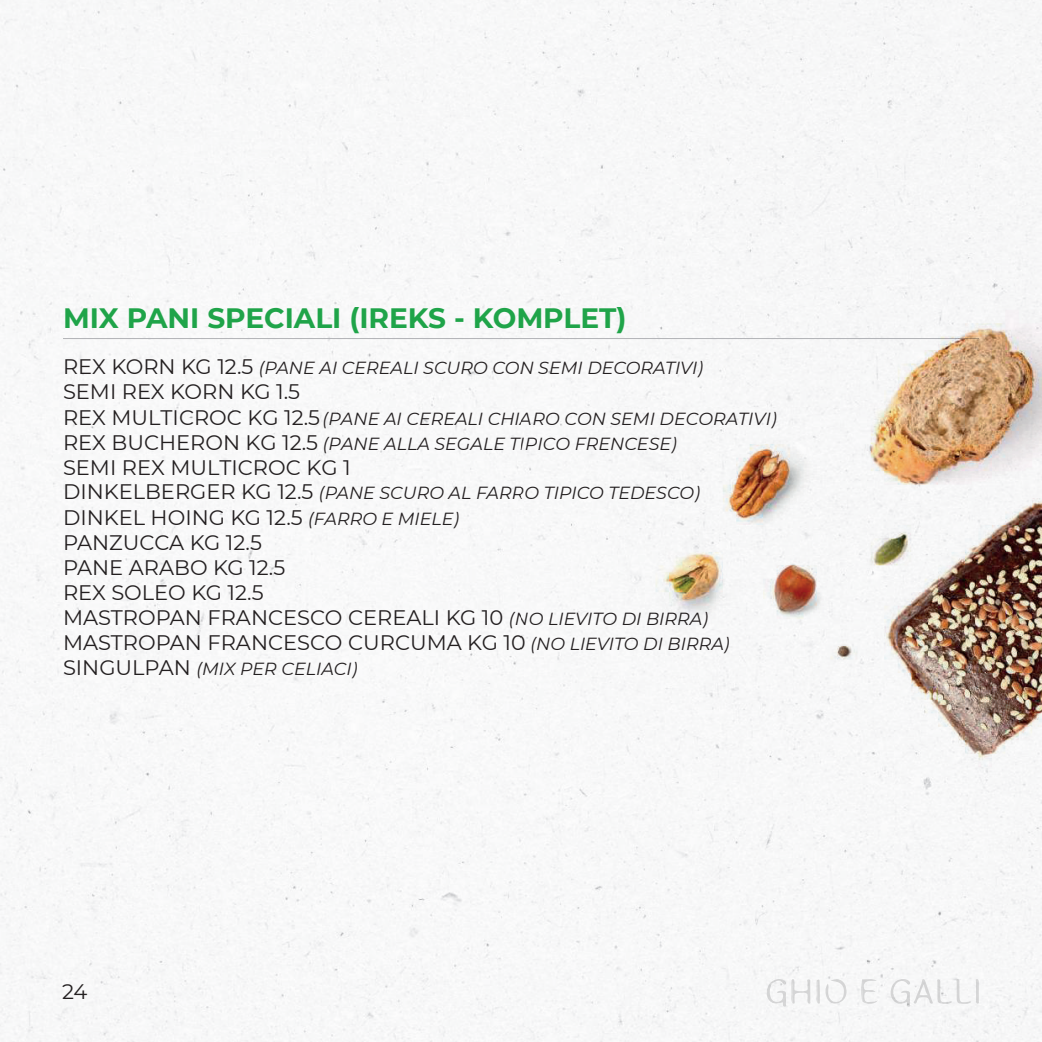
<style>
.page{position:relative;width:1042px;height:1042px;background:#fff}
.page>*{position:absolute;margin:0;border:0;box-sizing:border-box;transform-origin:0 0}
.t1{font:700 28px "Montserrat";color:#1fa449}
.t2{font:21px/25px "Montserrat";color:#231f20}
.t3{font:italic 17.5px "Montserrat";color:#231f20}
.s1{font-style:normal;font-size:21px}
.s2{font-style:italic;font-size:17.5px}
</style>
<div class="page">
<img style="left:0;top:0;width:1042px;height:1042px">
<svg style="left:889px;top:979px;width:90px;height:27px"></svg>
<svg style="left:861px;top:979px;width:17px;height:26px"></svg>
<svg style="left:765px;top:979px;width:83px;height:28px"></svg>
<hr style="left:63px;top:338px;width:916px;height:1px;background:#b2b3b7">
<img style="left:521px;top:82px;width:521px;height:897px">
<h1 class="t1" style="left:63px;top:298px;width:565px">MIX PANI SPECIALI (IREKS - KOMPLET)</h1>
<p class="t3" style="left:63px;top:356px;width:642px"><span class="s1">REX KORN KG 12.5</span> (PANE AI CEREALI SCURO CON SEMI DECORATIVI)</p>
<p class="t2" style="left:63px;top:379px;width:239px">SEMI REX KORN KG 1.5</p>
<p class="t3" style="left:63px;top:406px;width:715px"><span class="s1">REX MULTICROC KG 12.5</span>(PANE AI CEREALI CHIARO CON SEMI DECORATIVI)</p>
<p class="t2" style="left:63px;top:429px;width:289px">REX BUCHERON KG 12.5<br>SEMI REX MULTICROC KG 1</p>
<p class="t3" style="left:323px;top:431px;width:356px">(PANE ALLA SEGALE TIPICO FRENCESE)</p>
<p class="t3" style="left:63px;top:481px;width:638px"><span class="s1">DINKELBERGER KG 12.5</span> (PANE SCURO AL FARRO TIPICO TEDESCO)</p>
<p class="t2" style="left:63px;top:504px;width:668px">DINKEL HOING KG 12.5 <span class="s2">(FARRO E MIELE)<br></span>PANZUCCA KG 12.5<br>PANE ARABO KG 12.5<br>REX SOLEO KG 12.5<br>MASTROPAN FRANCESCO CEREALI KG 10 <span class="s2">(NO LIEVITO DI BIRRA)<br></span>MASTROPAN FRANCESCO CURCUMA KG 10 <span class="s2">(NO LIEVITO DI BIRRA)</span></p>
<p class="t3" style="left:63px;top:657px;width:296px"><span class="s1">SINGULPAN</span> (MIX PER CELIACI)</p>
<p class="t2" style="left:62px;top:978px;width:27px">24</p>
</div>
